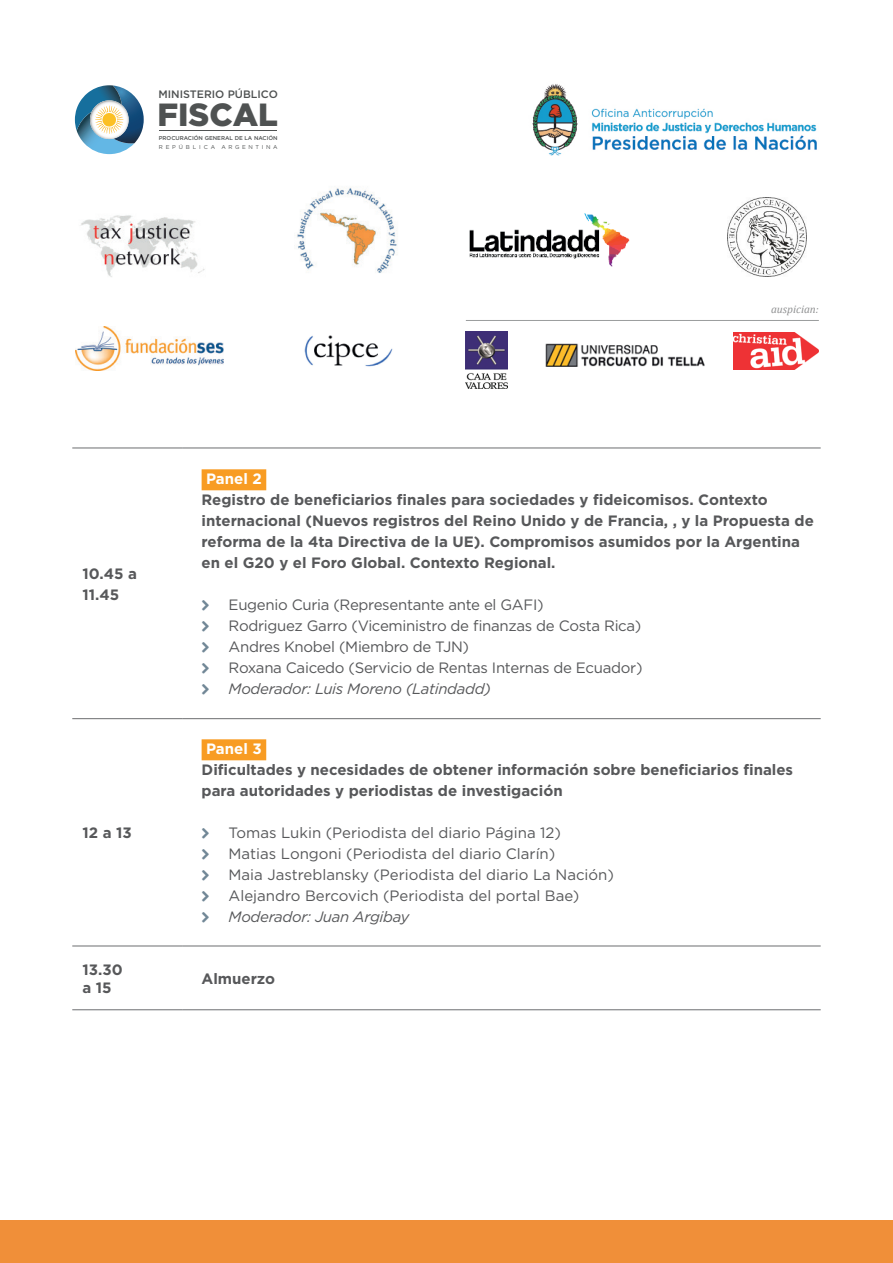
<style>
.page{position:relative;width:893px;height:1263px;background:#fff}
.page>*{position:absolute;margin:0;border:0;box-sizing:border-box;transform-origin:0 0}
.t1{font:900 32.1px "Gotham";color:#4f5252}
.t2{font:700 15px/21px "Gotham";color:#57585a}
.t3{font:15px "Gotham";letter-spacing:-.015em;color:#57585a}
.t4{font:italic 15px "Gotham";letter-spacing:-.02em;color:#57585a}
.t5{font:700 15px "Gotham";color:#fff}
.t6{font:italic 11.25px "Cambria";color:#919293}
.t7{font:500 10.8px "Gotham";color:#4f5252}
.t8{font:500 5.55px "Gotham";color:#4f5252}
.t9{font:5.55px "Gotham";letter-spacing:.49em;color:#4f5252}
</style>
<div class="page">
<div style="left:0;top:1220px;width:893px;height:43px;background:#f08f39"></div>
<img style="left:296px;top:187px;width:101px;height:86px">
<img style="left:81px;top:215px;width:124px;height:62px">
<hr style="left:466px;top:320px;width:353px;height:1px;background:#9b9d9e">
<img style="left:466px;top:332px;width:41px;height:57px">
<img style="left:76px;top:327px;width:148px;height:44px">
<img style="left:734px;top:332px;width:84px;height:37px">
<img style="left:304px;top:335px;width:89px;height:32px">
<img style="left:727px;top:197px;width:80px;height:80px">
<img style="left:545px;top:343px;width:160px;height:24px">
<img style="left:469px;top:213px;width:161px;height:54px">
<img style="left:532px;top:84px;width:285px;height:72px">
<svg style="left:75px;top:85px;width:69px;height:69px"></svg>
<hr style="left:159px;top:131px;width:118px;height:1px;background:#4f5252">
<hr style="left:72px;top:448px;width:111px;height:1px;background:#6c6d70">
<hr style="left:183px;top:448px;width:638px;height:1px;background:#6c6d70">
<hr style="left:72px;top:1009px;width:111px;height:1px;background:#6c6d70">
<hr style="left:183px;top:1009px;width:638px;height:1px;background:#6c6d70">
<hr style="left:72px;top:946px;width:111px;height:1px;background:#6c6d70">
<hr style="left:183px;top:946px;width:638px;height:1px;background:#6c6d70">
<hr style="left:72px;top:718px;width:111px;height:1px;background:#6c6d70">
<hr style="left:183px;top:718px;width:638px;height:1px;background:#6c6d70">
<div style="left:202px;top:469px;width:64px;height:21px;background:#f89c23"></div>
<div style="left:202px;top:739px;width:64px;height:21px;background:#f89c23"></div>
<p class="t7" style="left:158px;top:87px;width:121px">MINISTERIO PÚBLICO</p>
<h1 class="t1" style="left:157px;top:92px;width:122px">FISCAL</h1>
<p class="t8" style="left:159px;top:135px;width:120px">PROCURACIÓN GENERAL DE LA NACIÓN</p>
<p class="t9" style="left:159px;top:144px;width:120px">REPÚBLICA ARGENTINA</p>
<p class="t6" style="left:771px;top:301px;width:49px">auspician:</p>
<p class="t2" style="left:83px;top:563px;width:56px">10.45 a<br>11.45</p>
<p class="t2" style="left:83px;top:822px;width:51px">12 a 13</p>
<p class="t2" style="left:83px;top:959px;width:42px">13.30</p>
<p class="t2" style="left:83px;top:977px;width:31px">a 15</p>
<p class="t5" style="left:206px;top:469px;width:57px">Panel 2</p>
<p class="t2" style="left:202px;top:489px;width:614px">Registro de beneficiarios finales para sociedades y fideicomisos. Contexto internacional (Nuevos registros del Reino Unido y de Francia, , y la Propuesta de reforma de la 4ta Directiva de la UE). Compromisos asumidos por la Argentina en el G20 y el Foro Global. Contexto Regional.</p>
<p class="t3" style="left:229px;top:595px;width:316px">Eugenio Curia (Representante ante el GAFI)</p>
<p class="t3" style="left:229px;top:616px;width:414px">Rodriguez Garro (Viceministro de finanzas de Costa Rica)</p>
<p class="t3" style="left:229px;top:637px;width:242px">Andres Knobel (Miembro de TJN)</p>
<p class="t3" style="left:229px;top:658px;width:415px">Roxana Caicedo (Servicio de Rentas Internas de Ecuador)</p>
<p class="t4" style="left:229px;top:679px;width:264px">Moderador: Luis Moreno (Latindadd)</p>
<p class="t5" style="left:206px;top:739px;width:57px">Panel 3</p>
<p class="t2" style="left:202px;top:759px;width:593px">Dificultades y necesidades de obtener información sobre beneficiarios finales para autoridades y periodistas de investigación</p>
<p class="t3" style="left:229px;top:823px;width:334px">Tomas Lukin (Periodista del diario Página 12)</p>
<p class="t3" style="left:229px;top:844px;width:328px">Matias Longoni (Periodista del diario Clarín)</p>
<p class="t3" style="left:229px;top:865px;width:387px">Maia Jastreblansky (Periodista del diario La Nación)</p>
<p class="t3" style="left:229px;top:886px;width:352px">Alejandro Bercovich (Periodista del portal Bae)</p>
<p class="t4" style="left:229px;top:907px;width:182px">Moderador: Juan Argibay</p>
<p class="t2" style="left:202px;top:968px;width:75px">Almuerzo</p>
</div>
